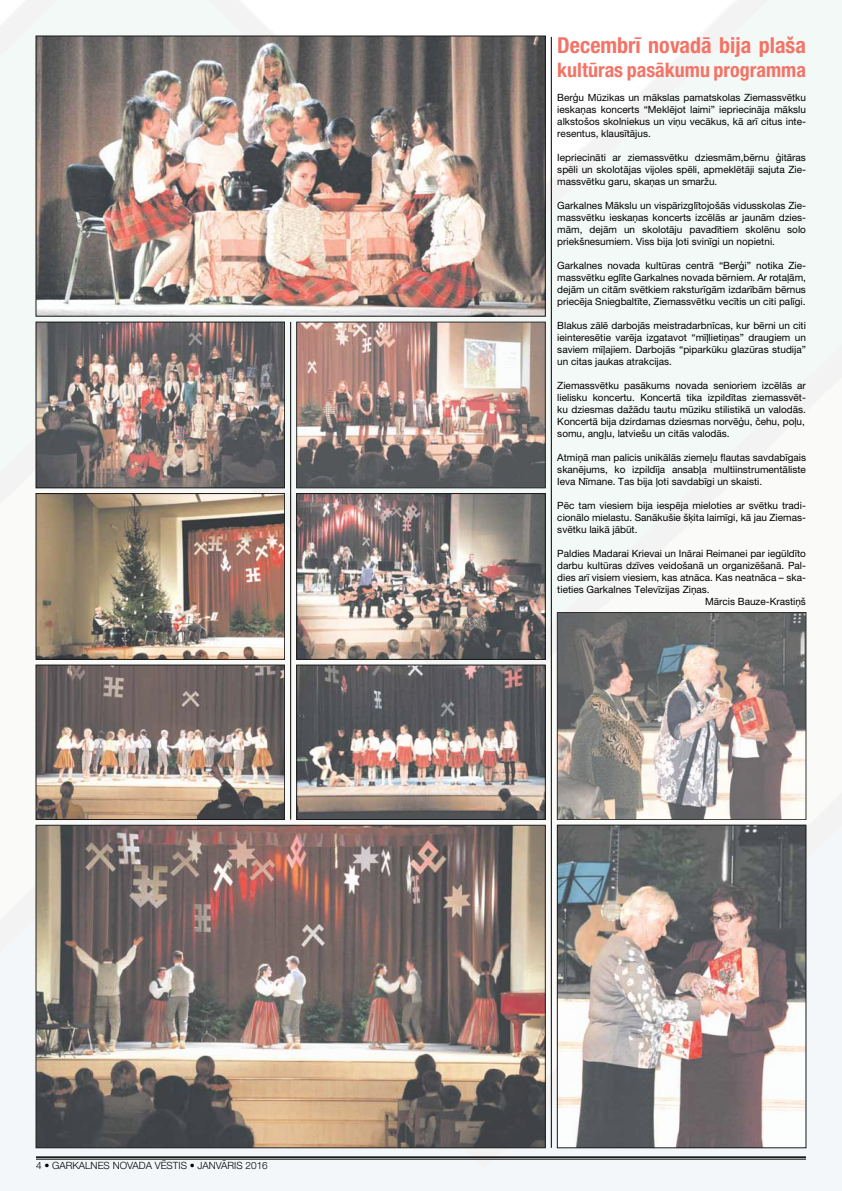
<style>
.page{position:relative;width:842px;height:1191px;background:#fff}
.page>*{position:absolute;margin:0;border:0;box-sizing:border-box;transform-origin:0 0}
.t1{font:700 condensed 22px "Helvetica Neue LT Pro";color:#f37467}
.t2{font:700 condensed 20px "Helvetica Neue LT Pro";color:#f37467}
.t3{font:10px/12px "Helvetica Neue LT Pro";color:#000;text-align:justify}
.t4{font:300 10px "Helvetica Neue LT Pro";color:#000}
</style>
<div class="page">
<img style="left:0;top:0;width:842px;height:1190px">
<hr style="left:36px;top:1156px;width:770px;height:1px;background:#000">
<hr style="left:36px;top:1158px;width:770px;height:1px;background:#000">
<hr style="left:551px;top:37px;width:1px;height:1110px;background:#000">
<img style="left:299px;top:667px;width:244px;height:150px">
<img style="left:299px;top:495px;width:244px;height:162px">
<div style="left:297px;top:493px;width:248px;height:166px;border:1px solid #000"></div>
<img style="left:38px;top:324px;width:245px;height:162px">
<div style="left:36px;top:322px;width:249px;height:166px;border:1px solid #000"></div>
<img style="left:299px;top:324px;width:244px;height:162px">
<img style="left:38px;top:667px;width:245px;height:150px">
<div style="left:36px;top:665px;width:249px;height:154px;border:1px solid #000"></div>
<img style="left:38px;top:827px;width:505px;height:319px">
<div style="left:36px;top:825px;width:509px;height:323px;border:1px solid #000"></div>
<img style="left:38px;top:495px;width:245px;height:162px">
<div style="left:36px;top:493px;width:249px;height:166px;border:1px solid #000"></div>
<img style="left:38px;top:38px;width:505px;height:276px">
<hr style="left:290px;top:322px;width:1px;height:497px;background:#000">
<img style="left:559px;top:614px;width:245px;height:203px">
<div style="left:557px;top:612px;width:249px;height:207px;border:1px solid #000"></div>
<img style="left:559px;top:827px;width:245px;height:319px">
<div style="left:557px;top:825px;width:249px;height:323px;border:1px solid #000"></div>
<p class="t4" style="left:36px;top:1159px;width:233px">4 • GARKALNES NOVADA VĒSTIS • JANVĀRIS 2016</p>
<h1 class="t1" style="left:557px;top:31px;width:250px">Decembrī novadā bija plaša</h1>
<h2 class="t2" style="left:557px;top:57px;width:250px">kultūras pasākumu programma</h2>
<p class="t3" style="left:557px;top:91px;width:250px">Berģu Mūzikas un mākslas pamatskolas Ziemassvētku ieskaņas koncerts “Meklējot laimi” iepriecināja mākslu alkstošos skolniekus un viņu vecākus, kā arī citus inte&shy;resentus, klausītājus.</p>
<p class="t3" style="left:557px;top:151px;width:250px">I epriecināti ar ziemassvētku dziesmām,bērnu ģitāras spēli un skolotājas vijoles spēli, apmeklētāji sajuta Zie&shy;massvētku garu, skaņas un smaržu.</p>
<p class="t3" style="left:557px;top:199px;width:250px">Garkalnes Mākslu un vispārizglītojošās vidusskolas Zie&shy;massvētku ieskaņas koncerts izcēlās ar jaunām dzies&shy;mām, dejām un skolotāju pavadītiem skolēnu solo priekšnesumiem. Viss bija ļoti svinīgi un nopietni.</p>
<p class="t3" style="left:557px;top:259px;width:250px">Garkalnes novada kultūras centrā “Berģi” notika Zie&shy;massvētku eglīte Garkalnes novada bērniem. Ar rotaļām, dejām un citām svētkiem raksturīgām izdarībām bērnus priecēja Sniegbaltīte, Ziemassvētku vecītis un citi palīgi.</p>
<p class="t3" style="left:557px;top:319px;width:250px">Blakus zālē darbojās meistradarbnīcas, kur bērni un citi ieinteresētie varēja izgatavot “mīļlietiņas” draugiem un saviem mīļajiem. Darbojās “piparkūku glazūras studija” un citas jaukas atrakcijas.</p>
<p class="t3" style="left:557px;top:379px;width:250px">Ziemassvētku pasākums novada senioriem izcēlās ar lielisku koncertu. Koncertā tika izpildītas ziemassvēt&shy;ku dziesmas dažādu tautu mūziku stilistikā un valodās.<br>Koncertā bija dzirdamas dziesmas norvēģu, čehu, poļu, somu, angļu, latviešu un citās valodās.</p>
<p class="t3" style="left:557px;top:451px;width:250px">Atmiņā man palicis unikālās ziemeļu flautas savdabīgais skanējums, ko izpildīja ansabļa multiinstrumentāliste I eva Nīmane. Tas bija ļoti savdabīgi un skaisti.</p>
<p class="t3" style="left:557px;top:499px;width:250px">Pēc tam viesiem bija iespēja mieloties ar svētku tradi&shy;cionālo mielastu. Sanākušie šķita laimīgi, kā jau Ziemas&shy;svētku laikā jābūt.</p>
<p class="t3" style="left:557px;top:547px;width:250px">Paldies Madarai Krievai un I nārai Reimanei par iegūldīto</p>
<p class="t3" style="left:557px;top:559px;width:250px">darbu kultūras dzīves veidošanā un organizēšanā. Pal-</p>
<p class="t3" style="left:557px;top:571px;width:250px">dies arī visiem viesiem, kas atnāca. Kas neatnāca – ska-</p>
<p class="t3" style="left:557px;top:583px;width:154px">tieties Garkalnes Televīzijas Ziņas.</p>
<p class="t3" style="left:705px;top:595px;width:102px">Mārcis Bauze-Krastiņš</p>
</div>
